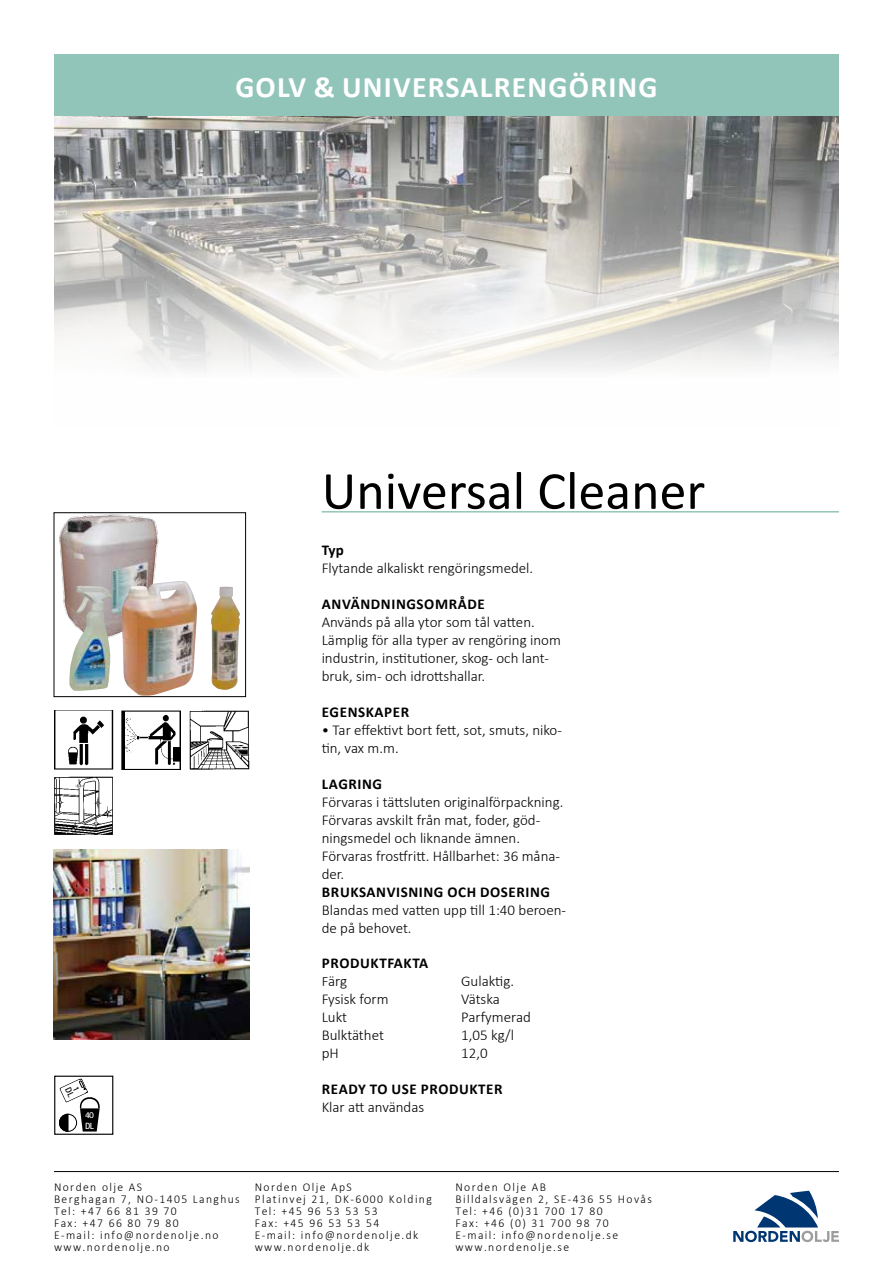
<style>
.page{position:relative;width:893px;height:1263px;background:#fff}
.page>*{position:absolute;margin:0;border:0;box-sizing:border-box;transform-origin:0 0}
.t1{font:54px "Calibri";color:#000}
.t2{font:700 30px "Calibri";letter-spacing:.04em;color:#fff}
.t3{font:300 15px/18px "Calibri";color:#000}
.t4{font:700 15px/18px "Calibri";letter-spacing:.04em;color:#000}
.t5{font:300 12px/12px "Calibri";letter-spacing:.12em;color:#000}
.t6{font:700 9px/10.8px "Rotis Sans Serif";color:#fff}
.s1{font-weight:300;font-size:14.25px}
.s2{font-weight:300}
</style>
<div class="page">
<div style="left:54px;top:512px;width:192px;height:185px;border:1px solid #000"></div>
<img style="left:53px;top:512px;width:126px;height:133px">
<img style="left:54px;top:116px;width:785px;height:254px">
<div style="left:54px;top:54px;width:785px;height:62px;background:#92c5b9"></div>
<hr style="left:54px;top:1171px;width:785px;height:1px;background:#000">
<svg style="left:733px;top:1191px;width:106px;height:51px"></svg>
<img style="left:54px;top:849px;width:195px;height:190px">
<hr style="left:322px;top:511px;width:517px;height:1px;background:#92c5b9">
<img style="left:54px;top:710px;width:59px;height:59px">
<img style="left:122px;top:710px;width:59px;height:59px">
<img style="left:190px;top:710px;width:59px;height:59px">
<img style="left:54px;top:776px;width:59px;height:59px">
<div style="left:54px;top:1076px;width:59px;height:59px;border:1px solid #000"></div>
<img style="left:122px;top:581px;width:75px;height:115px">
<img style="left:211px;top:587px;width:29px;height:103px">
<img style="left:69px;top:585px;width:43px;height:106px">
<svg style="left:59px;top:1078px;width:41px;height:54px"></svg>
<h2 class="t2" style="left:235px;top:66px;width:424px">GOLV &amp; UNIVERSALRENGÖRING</h2>
<h1 class="t1" style="left:322px;top:453px;width:385px">Universal Cleaner</h1>
<p class="t6" style="left:85px;top:1109px;width:10px">40<br>DL</p>
<p class="t4" style="left:322px;top:540px;width:24px">Typ</p>
<p class="t3" style="left:322px;top:559px;width:213px">Flytande alkaliskt rengöringsmedel.</p>
<p class="t4" style="left:322px;top:594px;width:164px">ANVÄNDNINGSOMRÅDE</p>
<p class="t3" style="left:322px;top:613px;width:241px">Används på alla ytor som tål vatten.<br>Lämplig för alla typer av rengöring inom industrin, institutioner, skog- och lant&shy;bruk, sim- och idrottshallar.</p>
<p class="t4" style="left:322px;top:702px;width:89px">EGENSKAPER</p>
<p class="t3" style="left:322px;top:721px;width:242px">• Tar effektivt bort fett, sot, smuts, niko&shy;tin, vax m.m.</p>
<p class="t4" style="left:322px;top:774px;width:62px">LAGRING</p>
<p class="t3" style="left:322px;top:793px;width:243px">Förvaras i tättsluten originalförpackning.<br>Förvaras avskilt från mat, foder, göd&shy;ningsmedel och liknande ämnen.<br>Förvaras frostfritt. Hållbarhet: 36 måna&shy;der.</p>
<p class="t4" style="left:322px;top:882px;width:230px">BRUKSANVISNING OCH DOSERING</p>
<p class="t3" style="left:322px;top:901px;width:246px">Blandas med vatten upp till 1:40 beroen&shy;de på behovet.</p>
<p class="t4" style="left:322px;top:953px;width:108px">PRODUKTFAKTA<br><span class="s1">F</span><span class="s2">ärg</span></p>
<p class="t3" style="left:461px;top:972px;width:54px">Gulaktig.</p>
<p class="t3" style="left:322px;top:990px;width:68px">Fysisk form</p>
<p class="t3" style="left:461px;top:990px;width:40px">Vätska</p>
<p class="t3" style="left:322px;top:1008px;width:27px">Lukt</p>
<p class="t3" style="left:461px;top:1008px;width:71px">Parfymerad</p>
<p class="t3" style="left:322px;top:1026px;width:64px">Bulktäthet</p>
<p class="t3" style="left:461px;top:1026px;width:54px">1,05 kg/l</p>
<p class="t3" style="left:322px;top:1044px;width:19px">pH</p>
<p class="t3" style="left:461px;top:1044px;width:28px">12,0</p>
<p class="t4" style="left:322px;top:1079px;width:182px">READY TO USE PRODUKTER</p>
<p class="t3" style="left:322px;top:1098px;width:104px">Klar att användas</p>
<p class="t5" style="left:54px;top:1180px;width:187px">Norden olje AS<br>Berghagan 7, NO-1405 Langhus<br>Tel: +47 66 81 39 70<br>Fax: +47 66 80 79 80<br>E-mail: info@nordenolje.no www.nordenolje.no</p>
<p class="t5" style="left:255px;top:1180px;width:179px">Norden Olje ApS<br>Platinvej 21, DK-6000 Kolding<br>Tel: +45 96 53 53 53<br>Fax: +45 96 53 53 54<br>E-mail: info@nordenolje.dk www.nordenolje.dk</p>
<p class="t5" style="left:455px;top:1180px;width:198px">Norden Olje AB<br>Billdalsvägen 2, SE-436 55 Hovås<br>Tel: +46 (0)31 700 17 80<br>Fax: +46 (0) 31 700 98 70<br>E-mail: info@nordenolje.se www.nordenolje.se</p>
</div>
